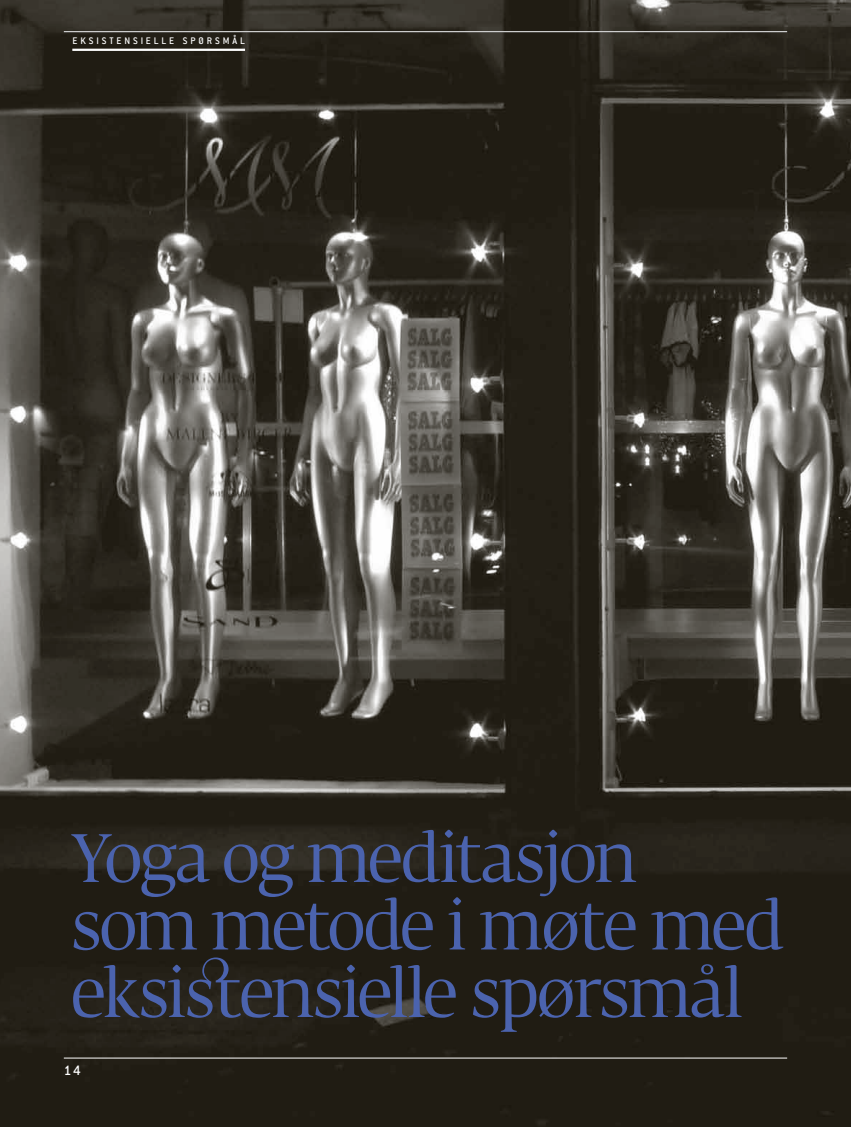
<style>
.page{position:relative;width:851px;height:1127px;background:#fff}
.page>*{position:absolute;margin:0;border:0;box-sizing:border-box;transform-origin:0 0}
.t1{font:67.5px/67.5px "Fedra Serif Display";letter-spacing:-.015em;color:#4b63ae}
.t2{font:500 15px "Conduit ITC";color:#fff}
.t3{font:500 10.5px "Conduit ITC";letter-spacing:.285em;color:#fff}
</style>
<div class="page">
<img style="left:0;top:0;width:850px;height:1127px">
<hr style="left:64px;top:31px;width:723px;height:1px;background:#fff">
<hr style="left:72px;top:49px;width:173px;height:2px;background:#fff">
<hr style="left:64px;top:1058px;width:723px;height:1px;background:#fff">
<p class="t3" style="left:72px;top:35px;width:174px">EKSISTENSIELLE SPØRSMÅL</p>
<p class="t1" style="left:71px;top:831px;width:712px">Yoga og meditasjon<br>som metode i møte med eksistensielle spørsmål</p>
<p class="t2" style="left:64px;top:1061px;width:18px">14</p>
</div>
